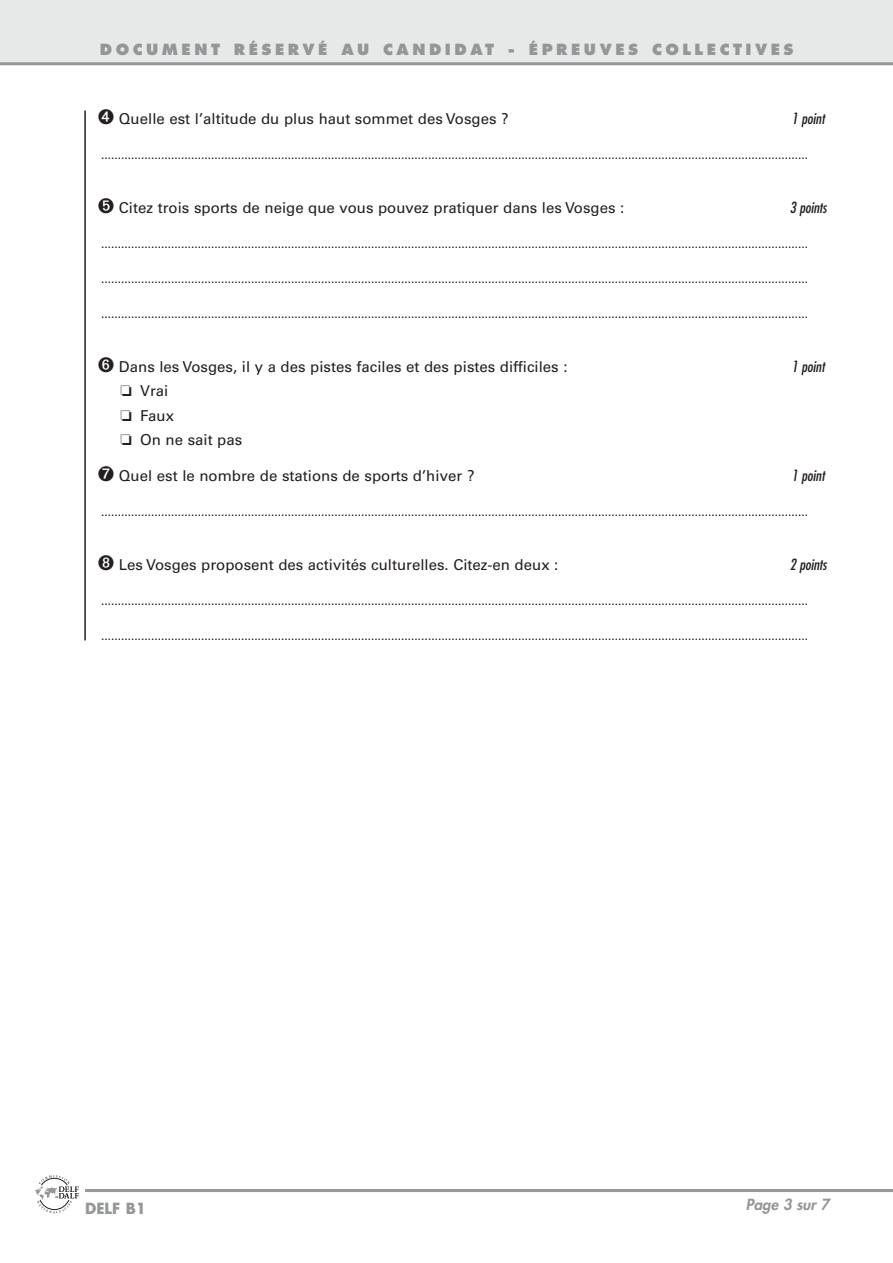
<style>
.page{position:relative;width:893px;height:1263px;background:#fff}
.page>*{position:absolute;margin:0;border:0;box-sizing:border-box;transform-origin:0 0}
.t1{font:15px/24.5px "Univers";color:#231f20}
.t2{font:800 15px "Futura";letter-spacing:.235em;color:#949698}
.t3{font:italic condensed 15px "Futura";color:#231f20}
.t4{font:italic 800 15px "Futura";color:#949698}
.t5{font:700 15px "Futura";color:#949698}
.t6{font:12px "Univers";color:#231f20}
</style>
<div class="page">
<div style="left:0;top:0;width:892px;height:64px;background:#e7e8e8"></div>
<hr style="left:85px;top:1189px;width:807px;height:3px;background:#949698">
<hr style="left:0;top:62px;width:892px;height:3px;background:#949698">
<svg style="left:34px;top:1175px;width:45px;height:39px"></svg>
<hr style="left:84px;top:111px;width:2px;height:529px;background:#231f20">
<p class="t2" style="left:100px;top:43px;width:695px">DOCUMENT RÉSERVÉ AU CANDIDAT - ÉPREUVES COLLECTIVES</p>
<p class="t1" style="left:98px;top:108px;width:412px">➍ Quelle est l’altitude du plus haut sommet des Vosges ?</p>
<p class="t3" style="left:792px;top:112px;width:34px">1 point</p>
<p class="t6" style="left:101px;top:150px;width:708px">....................................................................................................................................................................................................................</p>
<p class="t1" style="left:98px;top:197px;width:528px">➎ Citez trois sports de neige que vous pouvez pratiquer dans les Vosges :</p>
<p class="t3" style="left:789px;top:201px;width:38px">3 points</p>
<p class="t6" style="left:101px;top:239px;width:708px">....................................................................................................................................................................................................................</p>
<p class="t6" style="left:101px;top:274px;width:708px">....................................................................................................................................................................................................................</p>
<p class="t6" style="left:101px;top:309px;width:708px">....................................................................................................................................................................................................................</p>
<p class="t1" style="left:98px;top:356px;width:471px">➏ Dans les Vosges, il y a des pistes faciles et des pistes difficiles :</p>
<p class="t3" style="left:792px;top:360px;width:34px">1 point</p>
<p class="t1" style="left:120px;top:380px;width:123px">❏ Vrai<br>❏ Faux<br>❏ On ne sait pas</p>
<p class="t1" style="left:98px;top:465px;width:378px">➐ Quel est le nombre de stations de sports d’hiver ?</p>
<p class="t3" style="left:792px;top:469px;width:34px">1 point</p>
<p class="t6" style="left:101px;top:508px;width:708px">....................................................................................................................................................................................................................</p>
<p class="t1" style="left:98px;top:554px;width:462px">➑ Les Vosges proposent des activités culturelles. Citez-en deux :</p>
<p class="t3" style="left:789px;top:558px;width:38px">2 points</p>
<p class="t6" style="left:101px;top:597px;width:708px">....................................................................................................................................................................................................................</p>
<p class="t6" style="left:101px;top:632px;width:708px">....................................................................................................................................................................................................................</p>
<p class="t5" style="left:85px;top:1201px;width:63px">DELF B1</p>
<p class="t4" style="left:745px;top:1198px;width:85px">Page 3 sur 7</p>
</div>
